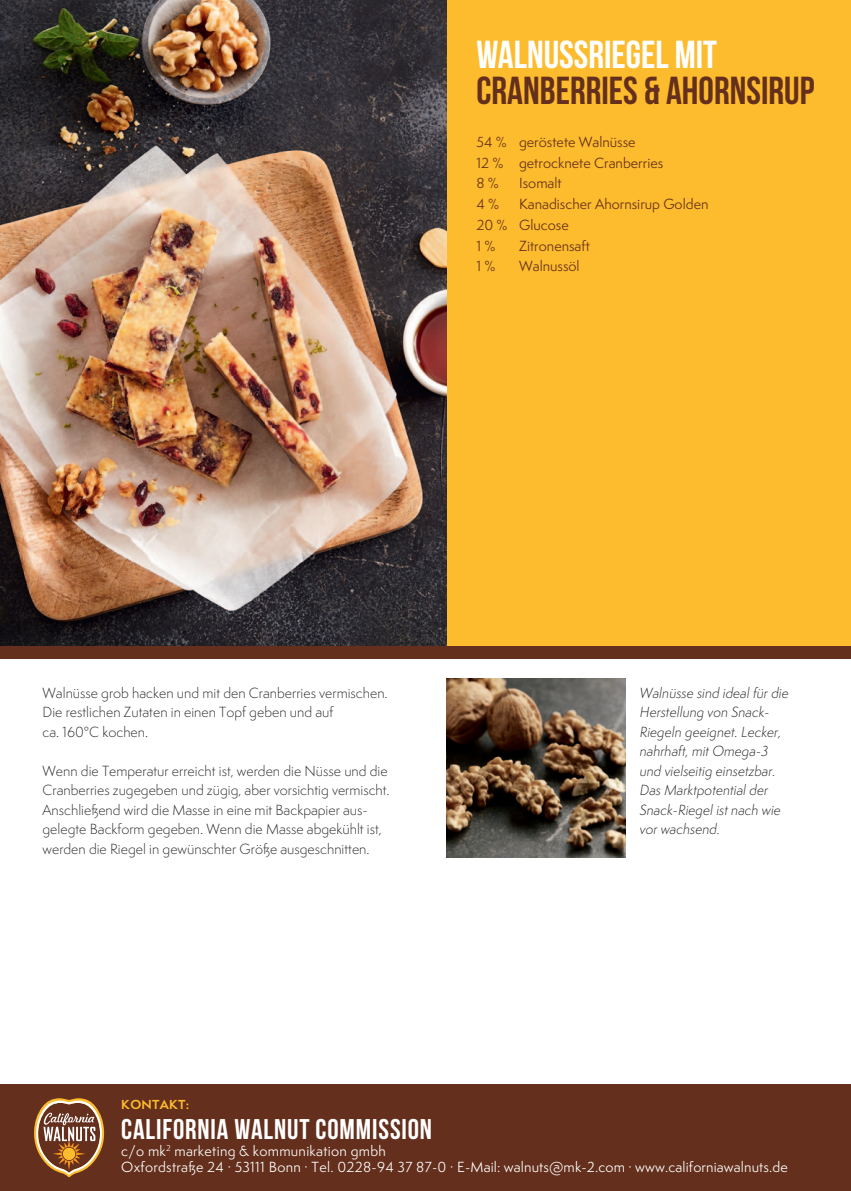
<style>
.page{position:relative;width:851px;height:1191px;background:#fff}
.page>*{position:absolute;margin:0;border:0;box-sizing:border-box;transform-origin:0 0}
.t1{font:700 39px "Bebas Neue";color:#642f1c}
.t2{font:700 39px "Bebas Neue";color:#fff}
.t3{font:700 28.5px "Bebas Neue";letter-spacing:.03em;color:#fff}
.Rezepttext{font:300 13.5px/19.5px "Semplicita Pro";color:#231f20}
.Rezepttext-2{font:italic 300 13.5px/19.5px "Semplicita Pro";color:#231f20}
.t4{font:13.5px/16.5px "Semplicita Pro";letter-spacing:.02em;color:#fff}
.Zutaten{font:13.5px "Semplicita Pro";color:#642f1c}
.t5{font:700 12px "Semplicita Pro";letter-spacing:.02em;color:#fdbb2e}
</style>
<div class="page">
<div style="left:0;top:1084px;width:850px;height:107px;background:#642f1c"></div>
<svg style="left:34px;top:1098px;width:71px;height:79px"></svg>
<div style="left:0;top:0;width:850px;height:651px;background:#fdbb2e"></div>
<img style="left:0;top:0;width:446px;height:646px">
<div style="left:0;top:646px;width:850px;height:13px;background:#642f1c"></div>
<img style="left:446px;top:678px;width:179px;height:179px">
<p class="t2" style="left:476px;top:33px;width:242px">WALNUSSRIEGEL MIT</p>
<p class="t1" style="left:476px;top:69px;width:339px">CRANBERRIES &amp; AHORNSIRUP</p>
<p class="Zutaten" style="left:476px;top:132px;width:161px">54 % geröstete Walnüsse</p>
<p class="Zutaten" style="left:476px;top:153px;width:188px">12 % getrocknete Cranberries</p>
<p class="Zutaten" style="left:476px;top:174px;width:24px">8 %</p>
<p class="Zutaten" style="left:519px;top:174px;width:44px">Isomalt</p>
<p class="Zutaten" style="left:476px;top:195px;width:24px">4 %</p>
<p class="Zutaten" style="left:519px;top:195px;width:191px">Kanadischer Ahornsirup Golden</p>
<p class="Zutaten" style="left:476px;top:215px;width:94px">20 % Glucose</p>
<p class="Zutaten" style="left:476px;top:236px;width:20px">1 %</p>
<p class="Zutaten" style="left:519px;top:236px;width:72px">Zitronensaft</p>
<p class="Zutaten" style="left:476px;top:257px;width:20px">1 %</p>
<p class="Zutaten" style="left:519px;top:257px;width:62px">Walnussöl</p>
<p class="Rezepttext" style="left:43px;top:683px;width:346px">Walnüsse grob hacken und mit den Cranberries vermischen.</p>
<p class="Rezepttext" style="left:43px;top:702px;width:292px">Die restlichen Zutaten in einen Topf geben und auf</p>
<p class="Rezepttext" style="left:43px;top:722px;width:107px">ca. 160°C kochen.</p>
<p class="Rezepttext" style="left:43px;top:761px;width:348px">Wenn die Temperatur erreicht ist, werden die Nüsse und die Cranberries zugegeben und zügig, aber vorsichtig vermischt.<br>Anschließend wird die Masse in eine mit Backpapier aus&shy;gelegte Backform gegeben. Wenn die Masse abgekühlt ist, werden die Riegel in gewünschter Größe ausgeschnitten.</p>
<p class="Rezepttext-2" style="left:639px;top:683px;width:150px">Walnüsse sind ideal für die<br>Herstellung von Snack-<br>Riegeln geeignet. Lecker, nahrhaft, mit Omega-3</p>
<p class="Rezepttext-2" style="left:639px;top:761px;width:137px">und vielseitig einsetzbar.</p>
<p class="Rezepttext-2" style="left:639px;top:780px;width:143px">Das Marktpotential der<br>Snack-Riegel ist nach wie</p>
<p class="Rezepttext-2" style="left:639px;top:819px;width:82px">vor wachsend.</p>
<p class="t5" style="left:121px;top:1095px;width:69px">KONTAKT:</p>
<h2 class="t3" style="left:121px;top:1113px;width:312px">CALIFORNIA WALNUT COMMISSION</h2>
<p class="t4" style="left:121px;top:1142px;width:668px">c/o mk<sup>2</sup> marketing &amp; kommunikation gmbh<br>Oxfordstraße 24 · 53111 Bonn · Tel. 0228-94 37 87-0 · E-Mail: walnuts@mk-2.com · www.californiawalnuts.de</p>
</div>
